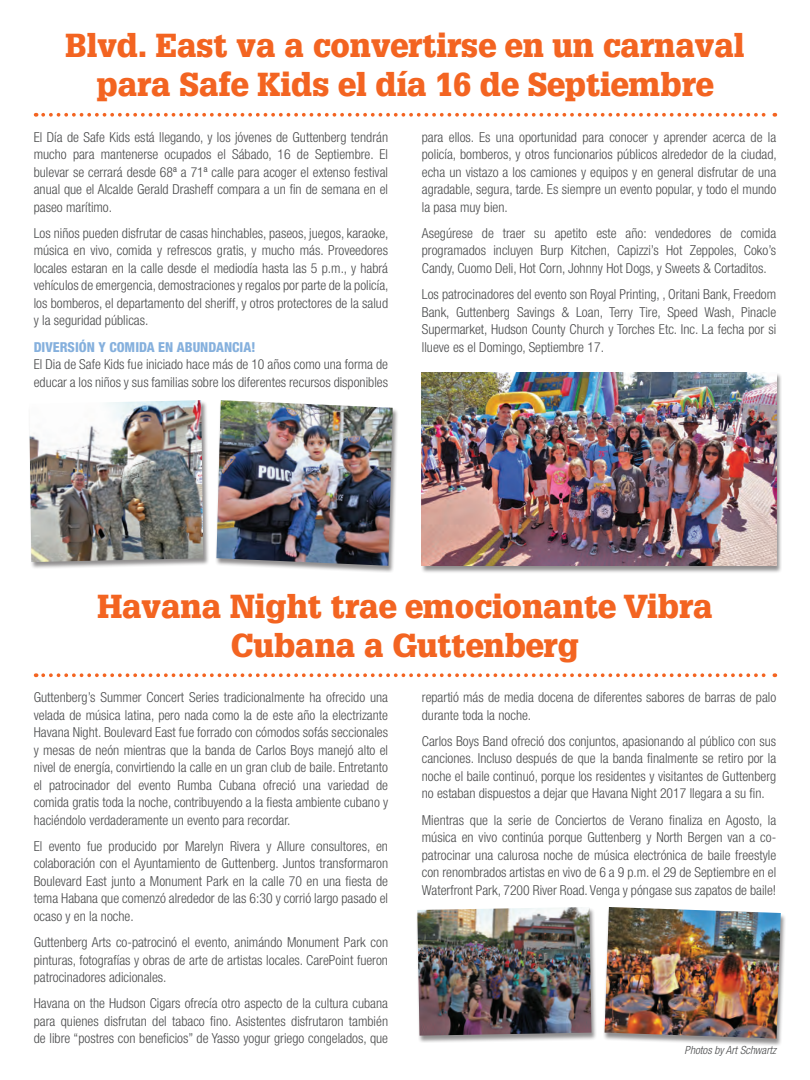
<style>
.page{position:relative;width:810px;height:1080px;background:#fff}
.page>*{position:absolute;margin:0;border:0;box-sizing:border-box;transform-origin:0 0}
.Headline{font:900 32.5px/39px "Glypha LT Std";color:#f36421;text-align:center}
.Body{font:300 condensed 13.75px/17.5px "Helvetica Neue LT Std";color:#4b4c4d;text-align:justify}
.Sub_Head{font:800 condensed 13.75px "Helvetica Neue LT Std";color:#85b0dd}
.t1{font:italic 300 condensed 11.25px "Helvetica Neue LT Std";color:#4b4c4d}
</style>
<div class="page">
<hr style="left:0;top:90px;width:1px;height:202px;background:#1c161d">
<svg style="left:43px;top:113px;width:732px;height:4px"></svg>
<svg style="left:43px;top:673px;width:732px;height:4px"></svg>
<div style="left:421px;top:372px;width:361px;height:202px;background:#231f20;opacity:.5"></div>
<img style="left:422px;top:372px;width:354px;height:194px">
<div style="left:603px;top:907px;width:184px;height:139px;background:#231f20;opacity:.5"></div>
<img style="left:605px;top:907px;width:176px;height:132px">
<div style="left:215px;top:401px;width:184px;height:172px;background:#231f20;opacity:.5"></div>
<img style="left:216px;top:400px;width:177px;height:166px">
<div style="left:416px;top:907px;width:181px;height:136px;background:#231f20;opacity:.5"></div>
<img style="left:417px;top:907px;width:174px;height:129px">
<div style="left:28px;top:401px;width:182px;height:169px;background:#231f20;opacity:.5"></div>
<img style="left:29px;top:400px;width:174px;height:162px">
<p class="Headline" style="left:66px;top:26px;width:680px">Blvd. East va a convertirse en un carnaval para Safe Kids el día 16 de Septiembre</p>
<p class="Body" style="left:34px;top:128px;width:356px">El Día de Safe Kids está llegando, y los jóvenes de Guttenberg tendrán mucho para mantenerse ocupados el Sábado, 16 de Septiembre. El bulevar se cerrará desde 68ª a 71ª calle para acoger el extenso festival anual que el Alcalde Gerald Drasheff compara a un fin de semana en el paseo marítimo.</p>
<p class="Body" style="left:34px;top:224px;width:356px">Los niños pueden disfrutar de casas hinchables, paseos, juegos, karaoke, música en vivo, comida y refrescos gratis, y mucho más. Proveedores locales estaran en la calle desde el mediodía hasta las 5 p.m., y habrá vehículos de emergencia, demostraciones y regalos por parte de la policía, los bomberos, el departamento del sheriff, y otros protectores de la salud y la seguridad públicas.</p>
<p class="Sub_Head" style="left:34px;top:338px;width:224px">DIVERSIÓN Y COMIDA EN ABUNDANCIA!</p>
<p class="Body" style="left:34px;top:355px;width:356px">El Dia de Safe Kids fue iniciado hace más de 10 años como una forma de educar a los niños y sus familias sobre los diferentes recursos disponibles</p>
<p class="Body" style="left:422px;top:128px;width:356px">para ellos. Es una oportunidad para conocer y aprender acerca de la policía, bomberos, y otros funcionarios públicos alrededor de la ciudad, echa un vistazo a los camiones y equipos y en general disfrutar de una agradable, segura, tarde. Es siempre un evento popular, y todo el mundo la pasa muy bien.</p>
<p class="Body" style="left:422px;top:224px;width:356px">Asegúrese de traer su apetito este año: vendedores de comida programados incluyen Burp Kitchen, Capizzi’s Hot Zeppoles, Coko’s Candy, Cuomo Deli, Hot Corn, Johnny Hot Dogs, y Sweets &amp; Cortaditos.</p>
<p class="Body" style="left:422px;top:285px;width:356px">Los patrocinadores del evento son Royal Printing, , Oritani Bank, Freedom Bank, Guttenberg Savings &amp; Loan, Terry Tire, Speed Wash, Pinacle Supermarket, Hudson County Church y Torches Etc. Inc. La fecha por si llueve es el Domingo, Septiembre 17.</p>
<p class="Headline" style="left:97px;top:586px;width:617px">Havana Night trae emocionante Vibra<br>Cubana a Guttenberg</p>
<p class="Body" style="left:34px;top:688px;width:356px">Guttenberg’s Summer Concert Series tradicionalmente ha ofrecido una velada de música latina, pero nada como la de este año la electrizante Havana Night. Boulevard East fue forrado con cómodos sofás seccionales y mesas de neón mientras que la banda de Carlos Boys manejó alto el nivel de energía, convirtiendo la calle en un gran club de baile. Entretanto el patrocinador del evento Rumba Cubana ofreció una variedad de comida gratis toda la noche, contribuyendo a la fiesta ambiente cubano y haciéndolo verdaderamente un evento para recordar.</p>
<p class="Body" style="left:34px;top:837px;width:356px">El evento fue producido por Marelyn Rivera y Allure consultores, en colaboración con el Ayuntamiento de Guttenberg. Juntos transformaron Boulevard East junto a Monument Park en la calle 70 en una fiesta de tema Habana que comenzó alrededor de las 6:30 y corrió largo pasado el ocaso y en la noche.</p>
<p class="Body" style="left:34px;top:933px;width:356px">Guttenberg Arts co-patrocinó el evento, animándo Monument Park con pinturas, fotografías y obras de arte de artistas locales. CarePoint fueron patrocinadores adicionales.</p>
<p class="Body" style="left:34px;top:995px;width:356px">Havana on the Hudson Cigars ofrecía otro aspecto de la cultura cubana para quienes disfrutan del tabaco fino. Asistentes disfrutaron también de libre “postres con beneficios” de Yasso yogur griego congelados, que</p>
<p class="Body" style="left:422px;top:688px;width:356px">repartió más de media docena de diferentes sabores de barras de palo durante toda la noche.</p>
<p class="Body" style="left:422px;top:732px;width:356px">Carlos Boys Band ofreció dos conjuntos, apasionando al público con sus canciones. Incluso después de que la banda finalmente se retiro por la noche el baile continuó, porque los residentes y visitantes de Guttenberg no estaban dispuestos a dejar que Havana Night 2017 llegara a su fin.</p>
<p class="Body" style="left:422px;top:811px;width:356px">Mientras que la serie de Conciertos de Verano finaliza en Agosto, la música en vivo continúa porque Guttenberg y North Bergen van a co&shy;patrocinar una calurosa noche de música electrónica de baile freestyle con renombrados artistas en vivo de 6 a 9 p.m. el 29 de Septiembre en el Waterfront Park, 7200 River Road. Venga y póngase sus zapatos de baile!</p>
<p class="t1" style="left:685px;top:1044px;width:93px">Photos by Art Schwartz</p>
</div>
